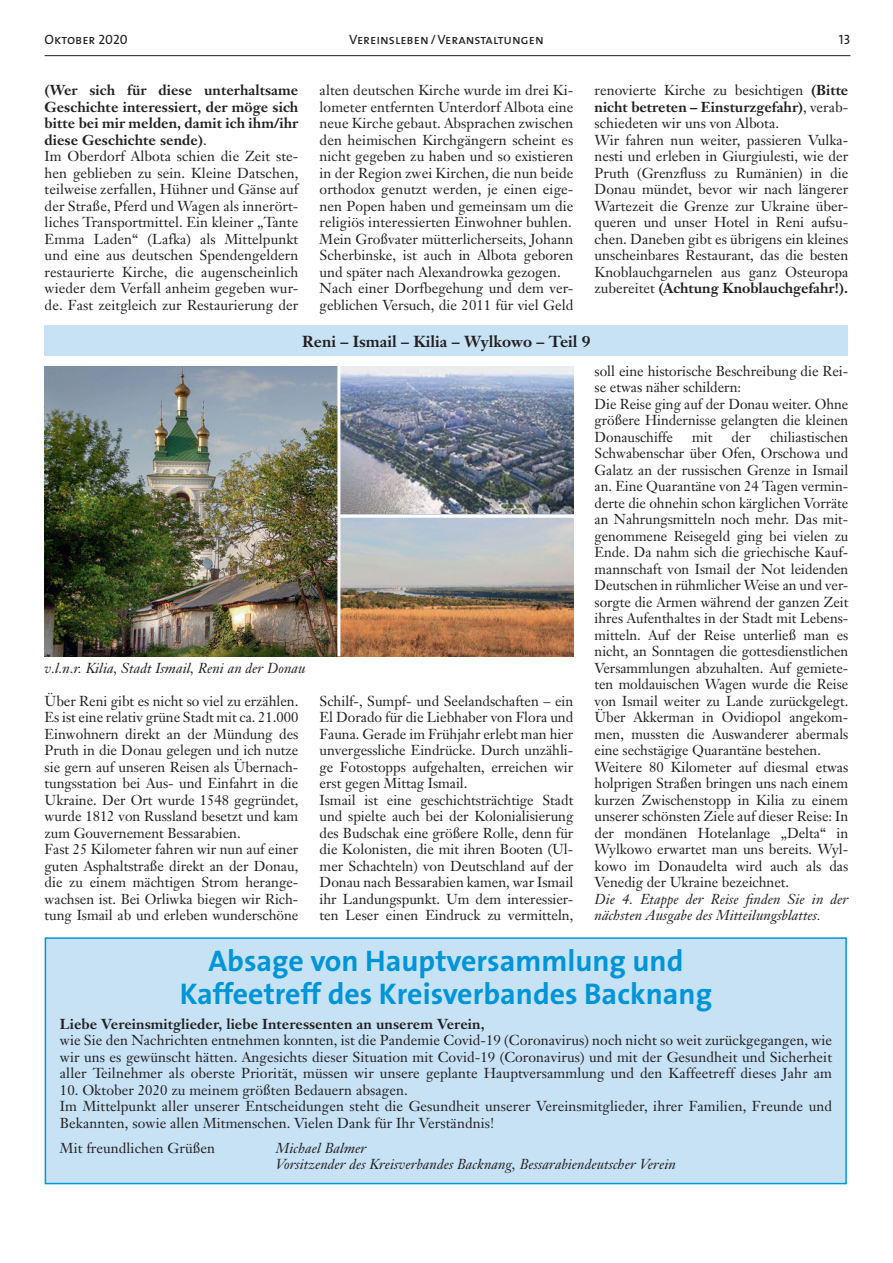
<style>
.page{position:relative;width:893px;height:1263px;background:#fff}
.page>*{position:absolute;margin:0;border:0;box-sizing:border-box;transform-origin:0 0}
.t1{font:700 30px/33px "The Sans B7";color:#0095d9;text-align:center}
.t2{font:700 15.75px "Janson Text";color:#231f20}
.t3{font:14.25px/16.5px "Janson Text";letter-spacing:-.005em;color:#231f20}
.t4{font:italic 14.25px/16.5px "Janson Text";letter-spacing:.005em;color:#231f20}
.t5{font:700 14.25px "Janson Text";letter-spacing:.005em;color:#231f20}
.t6{font:13.5px "The Sans Caps";color:#231f20}
.s1{font-weight:700}
</style>
<div class="page">
<hr style="left:45px;top:55px;width:805px;height:1px;background:#231f20">
<div style="left:45px;top:326px;width:803px;height:30px;background:#c7e2f5"></div>
<img style="left:45px;top:367px;width:292px;height:289px">
<img style="left:340px;top:367px;width:234px;height:289px">
<hr style="left:339px;top:515px;width:245px;height:3px;background:#fff">
<div style="left:45px;top:937px;width:802px;height:247px;background:#c7e2f5;border:2px solid #0095d9"></div>
<p class="t6" style="left:45px;top:28px;width:85px">Oktober 2020</p>
<p class="t6" style="left:349px;top:28px;width:196px">Vereinsleben/Veranstaltungen</p>
<p class="t6" style="left:839px;top:28px;width:13px">13</p>
<p class="t3" style="left:45px;top:82px;width:255px"><span class="s1">(Wer sich für diese unterhaltsame Geschichte interessiert, der möge sich bitte bei mir melden, damit ich ihm/ihr diese Geschichte sende)</span>.<br>Im Oberdorf Albota schien die Zeit ste&shy;hen geblieben zu sein. Kleine Datschen, teilweise zerfallen, Hühner und Gänse auf der Straße, Pferd und Wagen als innerört&shy;liches Transportmittel. Ein kleiner „Tante Emma Laden“ (Lafka) als Mittelpunkt und eine aus deutschen Spendengeldern restaurierte Kirche, die augenscheinlich wieder dem Verfall anheim gegeben wur&shy;de. Fast zeitgleich zur Restaurierung der</p>
<p class="t3" style="left:320px;top:82px;width:255px">alten deutschen Kirche wurde im drei Ki&shy;lometer entfernten Unterdorf Albota eine neue Kirche gebaut. Absprachen zwischen den heimischen Kirchgängern scheint es nicht gegeben zu haben und so existieren in der Region zwei Kirchen, die nun beide orthodox genutzt werden, je einen eige&shy;nen Popen haben und gemeinsam um die religiös interessierten Einwohner buhlen.<br>Mein Großvater mütterlicherseits, Johann Scherbinske, ist auch in Albota geboren und später nach Alexandrowka gezogen.<br>Nach einer Dorfbegehung und dem ver&shy;geblichen Versuch, die 2011 für viel Geld</p>
<p class="t3" style="left:595px;top:82px;width:255px">renovierte Kirche zu besichtigen <span class="s1">(Bitte nicht betreten – Einsturzgefahr)</span>, verab&shy;schiedeten wir uns von Albota.<br>Wir fahren nun weiter, passieren Vulka&shy;nesti und erleben in Giurgiulesti, wie der Pruth (Grenzfluss zu Rumänien) in die Donau mündet, bevor wir nach längerer Wartezeit die Grenze zur Ukraine über&shy;queren und unser Hotel in Reni aufsu&shy;chen. Daneben gibt es übrigens ein kleines unscheinbares Restaurant, das die besten Knoblauchgarnelen aus ganz Osteuropa zubereitet <span class="s1">(Achtung Knoblauchgefahr!).</span></p>
<p class="t2" style="left:302px;top:331px;width:290px">Reni – Ismail – Kilia – Wylkowo – Teil 9</p>
<p class="t3" style="left:595px;top:362px;width:255px">soll eine historische Beschreibung die Rei&shy;se etwas näher schildern:<br>Die Reise ging auf der Donau weiter. Ohne größere Hindernisse gelangten die kleinen Donauschiffe</p>
<p class="t3" style="left:595px;top:428px;width:255px;text-indent:175px">chiliastischen Schwabenschar über Ofen, Orschowa und Galatz an der russischen Grenze in Ismail an. Eine Quarantäne von 24 Tagen vermin&shy;derte die ohnehin schon kärglichen Vorräte an Nahrungsmitteln noch mehr. Das mit&shy;genommene Reisegeld ging bei vielen zu Ende. Da nahm sich die griechische Kauf&shy;mannschaft von Ismail der Not leidenden Deutschen in rühmlicher Weise an und ver&shy;sorgte die Armen während der ganzen Zeit ihres Aufenthaltes in der Stadt mit Lebens&shy;mitteln. Auf der Reise unterließ man es nicht, an Sonntagen die gottesdienstlichen Versammlungen abzuhalten. Auf gemiete&shy;ten moldauischen Wagen wurde die Reise von Ismail weiter zu Lande zurückgelegt.<br>Über Akkerman in Ovidiopol angekom&shy;men, mussten die Auswanderer abermals eine sechstägige Quarantäne bestehen.<br>Weitere 80 Kilometer auf diesmal etwas holprigen Straßen bringen uns nach einem kurzen Zwischenstopp in Kilia zu einem unserer schönsten Ziele auf dieser Reise: In der mondänen Hotelanlage „Delta“ in Wylkowo erwartet man uns bereits. Wyl&shy;kowo im Donaudelta wird auch als das Venedig der Ukraine bezeichnet.</p>
<p class="t3" style="left:692px;top:428px;width:22px">mit</p>
<p class="t3" style="left:731px;top:428px;width:21px">der</p>
<p class="t4" style="left:45px;top:660px;width:262px">v.l.n.r. Kilia, Stadt Ismail, Reni an der Donau</p>
<p class="t3" style="left:45px;top:692px;width:255px">Über Reni gibt es nicht so viel zu erzählen.<br>Es ist eine relativ grüne Stadt mit ca. 21.000<br>Einwohnern direkt an der Mündung des Pruth in die Donau gelegen und ich nutze sie gern auf unseren Reisen als Übernach&shy;tungsstation bei Aus- und Einfahrt in die Ukraine. Der Ort wurde 1548 gegründet, wurde 1812 von Russland besetzt und kam zum Gouvernement Bessarabien.<br>Fast 25 Kilometer fahren wir nun auf einer guten Asphaltstraße direkt an der Donau, die zu einem mächtigen Strom herange&shy;wachsen ist. Bei Orliwka biegen wir Rich&shy;tung Ismail ab und erleben wunderschöne</p>
<p class="t3" style="left:320px;top:692px;width:255px">Schilf-, Sumpf- und Seelandschaften – ein El Dorado für die Liebhaber von Flora und Fauna. Gerade im Frühjahr erlebt man hier unvergessliche Eindrücke. Durch unzähli&shy;ge Fotostopps aufgehalten, erreichen wir erst gegen Mittag Ismail.<br>Ismail ist eine geschichtsträchtige Stadt und spielte auch bei der Kolonialisierung des Budschak eine größere Rolle, denn für die Kolonisten, die mit ihren Booten (Ul&shy;mer Schachteln) von Deutschland auf der Donau nach Bessarabien kamen, war Ismail ihr Landungspunkt. Um dem interessier&shy;ten Leser einen Eindruck zu vermitteln,</p>
<p class="t4" style="left:595px;top:891px;width:255px">Die 4. Etappe der Reise finden Sie in der nächsten Ausgabe des Mitteilungsblattes.</p>
<h1 class="t1" style="left:180px;top:945px;width:534px">Absage von Hauptversammlung und<br>Kaffeetreff des Kreisverbandes Backnang</h1>
<p class="t5" style="left:60px;top:1014px;width:426px">Liebe Vereinsmitglieder, liebe Interessenten an unserem Verein,</p>
<p class="t3" style="left:60px;top:1032px;width:774px;text-align:justify">wie Sie den Nachrichten entnehmen konnten, ist die Pandemie Covid-19 (Coronavirus) noch nicht so weit zurückgegangen, wie wir uns es gewünscht hätten. Angesichts dieser Situation mit Covid-19 (Coronavirus) und mit der Gesundheit und Sicherheit aller Teilnehmer als oberste Priorität, müssen wir unsere geplante Hauptversammlung und den Kaffeetreff dieses Jahr am</p>
<p class="t3" style="left:60px;top:1081px;width:774px">10. Oktober 2020 zu meinem größten Bedauern absagen.<br>Im Mittelpunkt aller unserer Entscheidungen steht die Gesundheit unserer Vereinsmitglieder, ihrer Familien, Freunde und<br>Bekannten, sowie allen Mitmenschen. Vielen Dank für Ihr Verständnis!</p>
<p class="t3" style="left:60px;top:1139px;width:157px">Mit freundlichen Grüßen</p>
<p class="t4" style="left:276px;top:1140px;width:401px">Michael Balmer<br>Vorsitzender des Kreisverbandes Backnang, Bessarabiendeutscher Verein</p>
</div>
